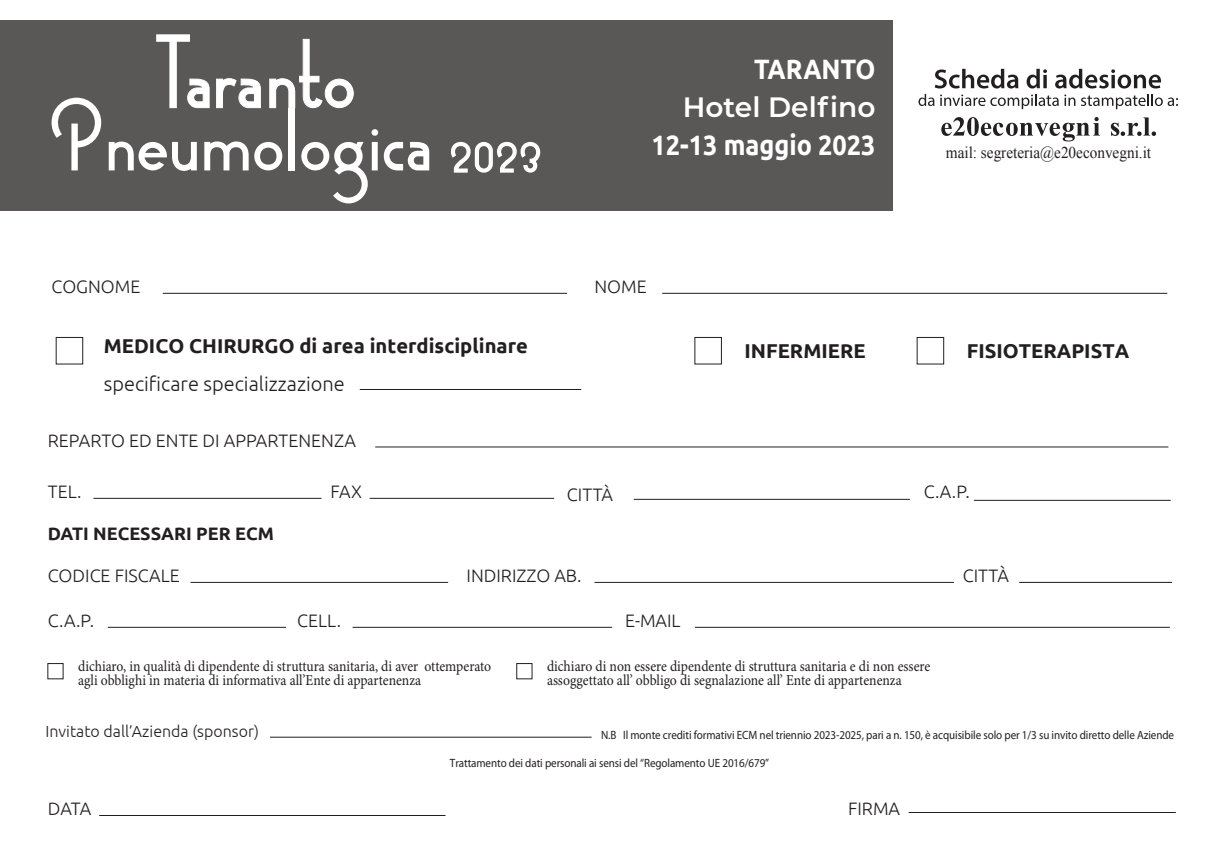
<style>
.page{position:relative;width:1219px;height:851px;background:#fff}
.page>*{position:absolute;margin:0;border:0;box-sizing:border-box;transform-origin:0 0}
.t1{font:93.8px "bicycle";color:#fff}
.t2{font:40.8px "bicycle";color:#fff}
.t3{font:700 28px "Ubuntu";color:#fff;scale:.9 1}
.t4{font:600 28px "Montserrat";color:#fff}
.t5{font:700 20px "Ubuntu";color:#231f20}
.t6{font:300 20px "Ubuntu";color:#231f20}
.t7{font:300 18px "Ubuntu";color:#231f20}
.t8{font:700 18px "Ubuntu";color:#231f20}
.t9{font:16.4px "Times New Roman";color:#231f20;scale:.92 1}
.t10{font:300 16px "Ubuntu";color:#231f20}
.t11{font:15.2px/14px "Minion Pro";color:#231f20;scale:.9 1}
.t12{font:12px "Myriad Pro";letter-spacing:-.01em;color:#231f20;scale:.92 1}
</style>
<div class="page">
<hr style="left:163px;top:293px;width:404px;height:1px;background:#231f20">
<hr style="left:662px;top:293px;width:505px;height:1px;background:#231f20">
<hr style="left:375px;top:446px;width:793px;height:1px;background:#231f20">
<hr style="left:93px;top:498px;width:228px;height:1px;background:#231f20">
<hr style="left:370px;top:498px;width:184px;height:1px;background:#231f20">
<hr style="left:190px;top:582px;width:258px;height:1px;background:#231f20">
<hr style="left:974px;top:500px;width:197px;height:1px;background:#231f20">
<hr style="left:634px;top:499px;width:276px;height:1px;background:#231f20">
<hr style="left:594px;top:582px;width:360px;height:1px;background:#231f20">
<hr style="left:1019px;top:581px;width:153px;height:2px;background:#231f20">
<hr style="left:108px;top:627px;width:178px;height:1px;background:#231f20">
<hr style="left:353px;top:627px;width:259px;height:1px;background:#231f20">
<hr style="left:695px;top:626px;width:475px;height:1px;background:#231f20">
<hr style="left:270px;top:736px;width:322px;height:1px;background:#231f20">
<div style="left:516px;top:663px;width:16px;height:16px;border:1px solid #231f20"></div>
<hr style="left:99px;top:815px;width:346px;height:1px;background:#231f20">
<hr style="left:909px;top:812px;width:267px;height:1px;background:#231f20">
<div style="left:0;top:20px;width:892px;height:190px;background:#5a5757"></div>
<svg style="left:941px;top:117px;width:159px;height:24px"></svg>
<svg style="left:1111px;top:117px;width:45px;height:19px"></svg>
<svg style="left:935px;top:69px;width:83px;height:19px"></svg>
<svg style="left:1027px;top:69px;width:20px;height:19px"></svg>
<svg style="left:1055px;top:69px;width:106px;height:19px"></svg>
<svg style="left:918px;top:94px;width:16px;height:12px"></svg>
<svg style="left:940px;top:94px;width:135px;height:15px"></svg>
<svg style="left:1081px;top:94px;width:97px;height:15px"></svg>
<div style="left:56px;top:337px;width:27px;height:27px;border:1px solid #231f20"></div>
<hr style="left:360px;top:389px;width:221px;height:1px;background:#231f20">
<div style="left:694px;top:337px;width:28px;height:27px;border:1px solid #231f20"></div>
<svg style="left:156px;top:34px;width:54px;height:74px"></svg>
<svg style="left:216px;top:78px;width:45px;height:30px"></svg>
<svg style="left:269px;top:39px;width:85px;height:69px"></svg>
<svg style="left:52px;top:98px;width:49px;height:72px"></svg>
<svg style="left:109px;top:141px;width:88px;height:30px"></svg>
<svg style="left:204px;top:141px;width:78px;height:29px"></svg>
<div style="left:289px;top:108px;width:6px;height:62px;background:#fff"></div>
<svg style="left:301px;top:129px;width:77px;height:74px"></svg>
<svg style="left:384px;top:141px;width:45px;height:29px"></svg>
<svg style="left:450px;top:141px;width:91px;height:32px"></svg>
<div style="left:917px;top:337px;width:27px;height:27px;border:1px solid #231f20"></div>
<h1 class="t1" style="left:151px;top:21px;width:206px">Taranto</h1>
<h2 class="t2" style="left:450px;top:134px;width:93px">2023</h2>
<h3 class="t3" style="left:754px;top:52px;width:137px">TARANTO</h3>
<h3 class="t4" style="left:683px;top:87px;width:194px">Hotel Delfino</h3>
<h3 class="t3" style="left:652px;top:128px;width:250px">12-13 maggio 2023</h3>
<p class="t7" style="left:52px;top:276px;width:90px">COGNOME</p>
<p class="t7" style="left:594px;top:276px;width:54px">NOME</p>
<h3 class="t5" style="left:104px;top:333px;width:426px">MEDICO CHIRURGO di area interdisciplinare</h3>
<h3 class="t6" style="left:104px;top:372px;width:243px">specificare specializzazione</h3>
<h3 class="t5" style="left:744px;top:339px;width:123px">INFERMIERE</h3>
<p class="t9" style="left:946px;top:142px;width:225px">mail: segreteria@e20econvegni.it</p>
<h3 class="t5" style="left:967px;top:339px;width:164px">FISIOTERAPISTA</h3>
<p class="t7" style="left:48px;top:429px;width:310px">REPARTO ED ENTE DI APPARTENENZA</p>
<p class="t7" style="left:48px;top:481px;width:35px">TEL.</p>
<p class="t7" style="left:330px;top:481px;width:33px">FAX</p>
<p class="t7" style="left:567px;top:484px;width:48px">CITTÀ</p>
<p class="t7" style="left:924px;top:481px;width:48px">C.A.P.</p>
<p class="t8" style="left:48px;top:523px;width:227px">DATI NECESSARI PER ECM</p>
<p class="t7" style="left:48px;top:565px;width:133px">CODICE FISCALE</p>
<p class="t7" style="left:467px;top:565px;width:117px">INDIRIZZO AB.</p>
<p class="t7" style="left:963px;top:565px;width:48px">CITTÀ</p>
<p class="t7" style="left:48px;top:610px;width:48px">C.A.P.</p>
<p class="t7" style="left:297px;top:610px;width:45px">CELL.</p>
<p class="t7" style="left:625px;top:610px;width:57px">E-MAIL</p>
<p class="t11" style="left:78px;top:659px;width:461px">dichiaro, in qualità di dipendente di struttura sanitaria, di aver ottemperato agli obblighi in materia di informativa all’Ente di appartenenza</p>
<p class="t11" style="left:547px;top:659px;width:427px">dichiaro di non essere dipendente di struttura sanitaria e di non essere assoggettato all’ obbligo di segnalazione all’ Ente di appartenenza</p>
<p class="t10" style="left:46px;top:721px;width:215px">Invitato dall’Azienda (sponsor)</p>
<p class="t12" style="left:601px;top:728px;width:624px">N.B Il monte crediti formativi ECM nel triennio 2023-2025, pari a n. 150, è acquisibile solo per 1/3 su invito diretto delle Aziende</p>
<p class="t12" style="left:450px;top:756px;width:348px">Trattamento dei dati personali ai sensi del “Regolamento UE 2016/679”</p>
<p class="t7" style="left:48px;top:798px;width:45px">DATA</p>
<p class="t7" style="left:848px;top:798px;width:54px">FIRMA</p>
</div>
